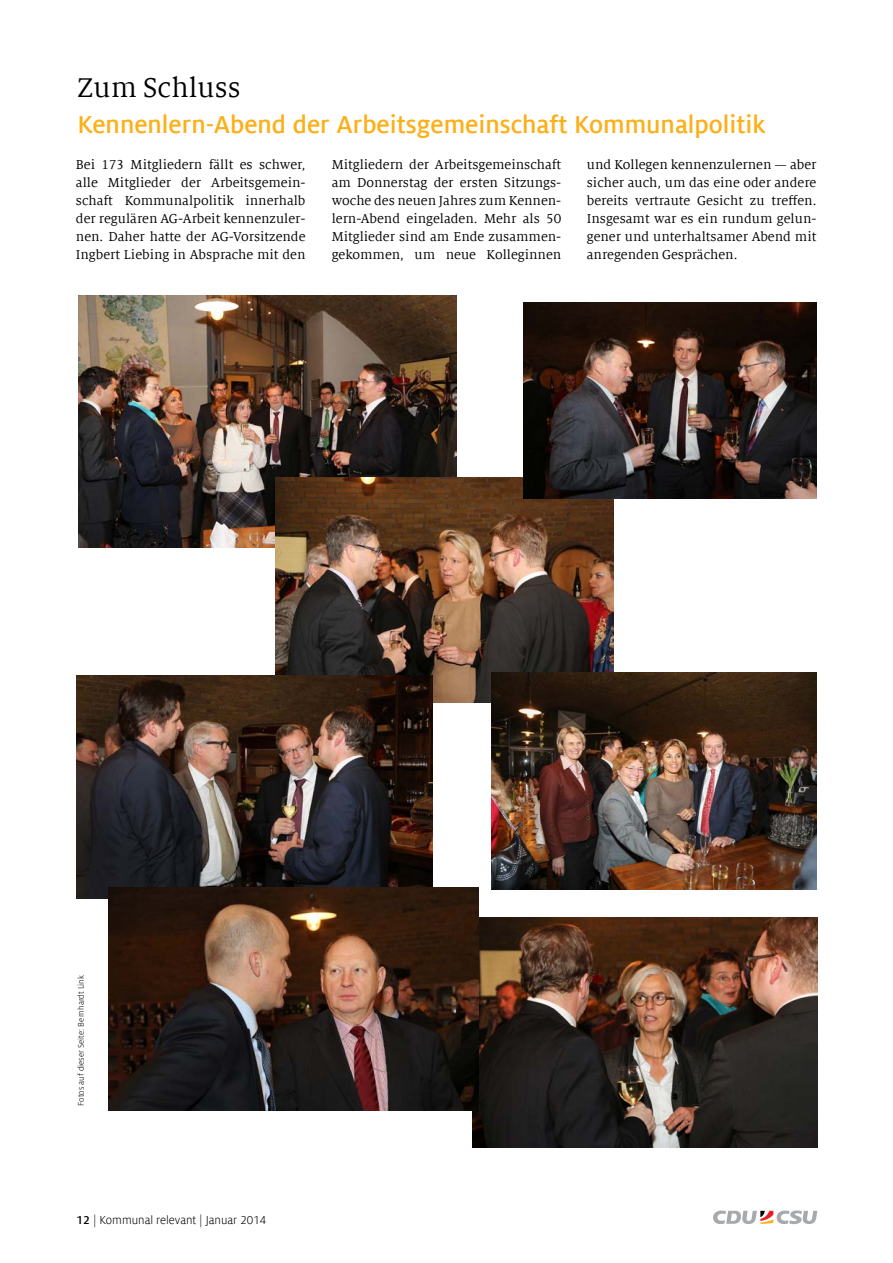
<style>
.page{position:relative;width:893px;height:1263px;background:#fff}
.page>*{position:absolute;margin:0;border:0;box-sizing:border-box;transform-origin:0 0}
.t1{font:30px "Milo Serif Offc";color:#000}
.t2{font:700 27px "Milo Sans Offc";color:#fcaf17}
.t3{font:14.25px/18px "Milo Serif Offc";color:#000;text-align:justify}
.t4{font:12.75px "Milo Sans Offc";color:#000}
.t5{font:9px "Milo Sans Offc";color:#000}
.s1{font-weight:700}
</style>
<div class="page">
<svg style="left:713px;top:1210px;width:104px;height:14px"></svg>
<img style="left:79px;top:295px;width:378px;height:252px">
<img style="left:276px;top:477px;width:337px;height:225px">
<img style="left:523px;top:302px;width:293px;height:196px">
<img style="left:77px;top:675px;width:355px;height:223px">
<img style="left:491px;top:673px;width:325px;height:217px">
<img style="left:472px;top:918px;width:345px;height:230px">
<img style="left:108px;top:887px;width:370px;height:224px">
<h1 class="t1" style="left:77px;top:72px;width:165px">Zum Schluss</h1>
<h2 class="t2" style="left:77px;top:110px;width:689px">Kennenlern-Abend der Arbeitsgemeinschaft Kommunalpolitik</h2>
<p class="t3" style="left:332px;top:156px;width:231px">Mitgliedern der Arbeitsgemeinschaft am Donnerstag der ersten Sitzungs&shy;woche des neuen Jahres zum Kennen&shy;lern-Abend eingeladen. Mehr als 50<br>Mitglieder sind am Ende zusammen&shy;gekommen, um neue Kolleginnen</p>
<p class="t3" style="left:587px;top:156px;width:231px">und Kollegen kennenzulernen — aber sicher auch, um das eine oder andere bereits vertraute Gesicht zu treffen.<br>Insgesamt war es ein rundum gelun&shy;gener und unterhaltsamer Abend mit anregenden Gesprächen.</p>
<p class="t3" style="left:76px;top:156px;width:231px">Bei 173 Mitgliedern fällt es schwer, alle Mitglieder der Arbeitsgemein&shy;schaft Kommunalpolitik innerhalb der regulären AG-Arbeit kennenzuler&shy;nen. Daher hatte der AG-Vorsitzende Ingbert Liebing in Absprache mit den</p>
<p class="t5" style="left:76px;top:1106px;width:132px;rotate:-90deg">Fotos auf dieser Seite: Bernhardt Link</p>
<p class="t4" style="left:77px;top:1213px;width:191px"><span class="s1">12</span> | Kommunal relevant | Januar 2014</p>
</div>
